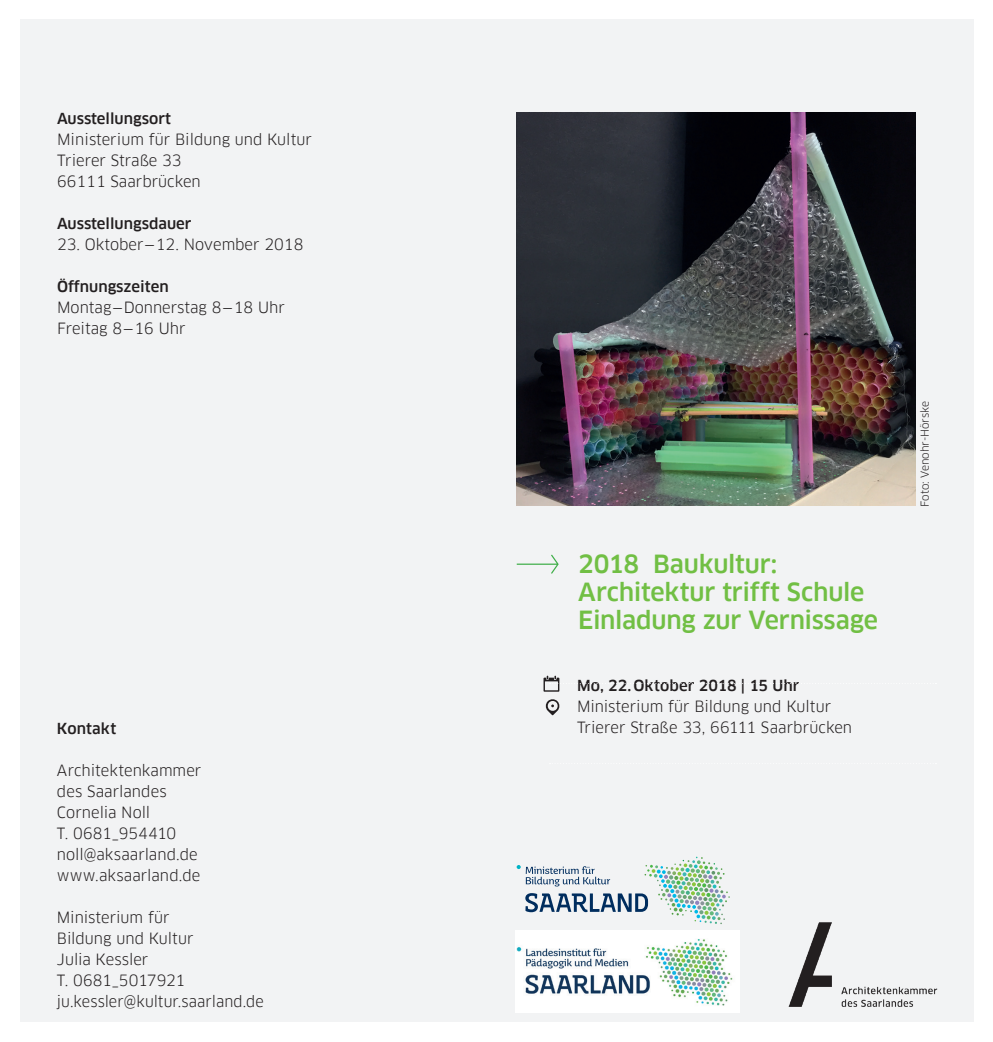
<style>
.page{position:relative;width:993px;height:1042px;background:#fff}
.page>*{position:absolute;margin:0;border:0;box-sizing:border-box;transform-origin:0 0}
.t1{font:500 24.5px/28px "Clan OT";letter-spacing:-.01em;color:#71bf44}
.t2{font:14.88px/21px "Clan OT";color:#231f20}
.t3{font:500 14.88px "Clan OT";color:#231f20}
.t4{font:10.5px "Clan OT";color:#231f20}
.s1{font-family:"Charter ITC"}
.s2{font-weight:500}
</style>
<div class="page">
<div style="left:20px;top:20px;width:952px;height:1002px;background:#f2f3f4"></div>
<svg style="left:545px;top:699px;width:15px;height:16px"></svg>
<svg style="left:516px;top:554px;width:42px;height:20px"></svg>
<svg style="left:543px;top:676px;width:17px;height:16px"></svg>
<img style="left:788px;top:922px;width:150px;height:85px">
<svg style="left:516px;top:856px;width:213px;height:68px"></svg>
<img style="left:516px;top:112px;width:399px;height:394px">
<img style="left:515px;top:930px;width:223px;height:82px">
<p class="t3" style="left:57px;top:110px;width:115px">Ausstellungsort</p>
<p class="t2" style="left:57px;top:129px;width:256px">Ministerium für Bildung und Kultur<br>Trierer Straße 33<br>66111 Saarbrücken</p>
<p class="t3" style="left:57px;top:215px;width:136px">Ausstellungsdauer</p>
<p class="t2" style="left:57px;top:234px;width:248px">23. Oktober<span class="s1">−</span>12. November 2018</p>
<p class="t2" style="left:57px;top:276px;width:229px"><span class="s2">Öffnungszeiten<br></span>Montag<span class="s1">−</span>Donnerstag 8<span class="s1">−</span>18 Uhr<br>Freitag 8<span class="s1">−</span>16 Uhr</p>
<p class="t3" style="left:57px;top:719px;width:61px">Kontakt</p>
<p class="t2" style="left:57px;top:760px;width:146px">Architektenkammer des Saarlandes<br>Cornelia Noll<br>T. 0681_954410 noll@aksaarland.de www.aksaarland.de</p>
<p class="t2" style="left:57px;top:907px;width:208px">Ministerium für<br>Bildung und Kultur<br>Julia Kessler<br>T. 0681_5017921 ju.kessler@kultur.saarland.de</p>
<h1 class="t1" style="left:578px;top:550px;width:301px">2018 Baukultur:<br>Architektur trifft Schule<br>Einladung zur Vernissage</h1>
<p class="t3" style="left:577px;top:677px;width:224px">Mo, 22.Oktober 2018 | 15 Uhr</p>
<p class="t2" style="left:577px;top:696px;width:276px">Ministerium für Bildung und Kultur<br>Trierer Straße 33, 66111 Saarbrücken</p>
<p class="t4" style="left:918px;top:506px;width:107px;rotate:-90deg">Foto: Venohr-Hörske</p>
</div>
